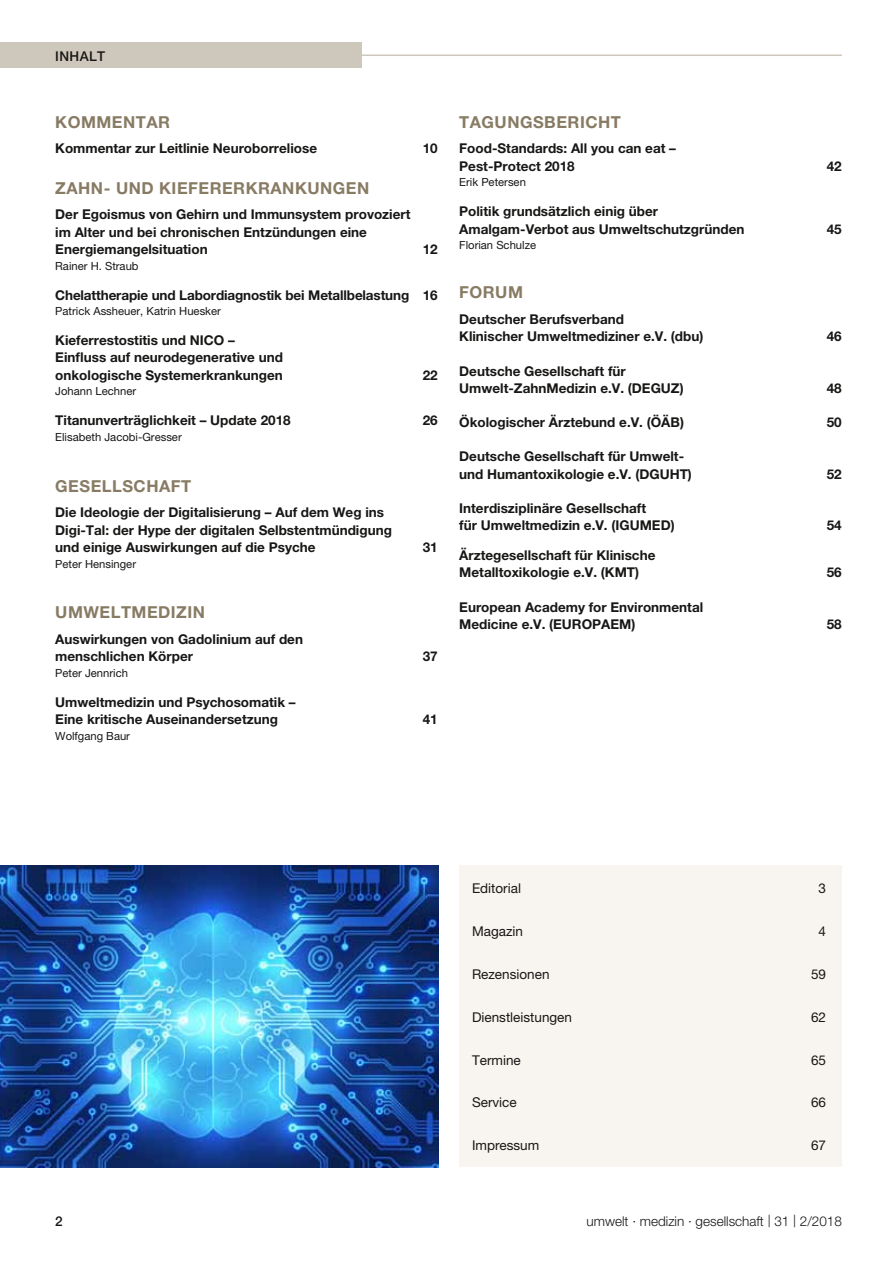
<style>
.page{position:relative;width:893px;height:1263px;background:#fff}
.page>*{position:absolute;margin:0;border:0;box-sizing:border-box;transform-origin:0 0}
.t1{font:700 16.5px "Helvetica Neue";letter-spacing:.03em;color:#887b64}
.t2{font:700 13.5px/17.2px "Helvetica Neue";color:#181716}
.t3{font:13.5px "Helvetica Neue";color:#181716}
.t4{font:300 13.5px "Helvetica Neue";color:#181716}
.t5{font:500 13.5px "Helvetica Neue";letter-spacing:.03em;color:#181716}
.t6{font:11.25px "Helvetica Neue";color:#181716}
.s1{font-size:16.8px}
</style>
<div class="page">
<hr style="left:361px;top:55px;width:481px;height:1px;background:#cec7bb">
<div style="left:0;top:43px;width:361px;height:25px;background:#cec7bb"></div>
<div style="left:459px;top:865px;width:383px;height:302px;background:#f8f5f0"></div>
<img style="left:0;top:865px;width:438px;height:302px">
<p class="t5" style="left:55px;top:48px;width:52px">Inhalt</p>
<p class="t1" style="left:55px;top:112px;width:116px">Kommentar</p>
<p class="t2" style="left:55px;top:140px;width:263px">Kommentar zur Leitlinie Neuroborreliose</p>
<p class="t2" style="left:423px;top:140px;width:17px">10</p>
<p class="t1" style="left:55px;top:178px;width:316px">Zahn- und Kiefererkrankungen</p>
<p class="t2" style="left:55px;top:206px;width:357px">Der Egoismus von Gehirn und Immunsystem provoziert im Alter und bei chronischen Entzündungen eine<br>Energiemangelsituation</p>
<p class="t2" style="left:423px;top:240px;width:17px">12</p>
<p class="t6" style="left:55px;top:259px;width:85px">Rainer H. Straub</p>
<p class="t2" style="left:55px;top:286px;width:384px">Chelattherapie und Labordiagnostik bei Metallbelastung 16</p>
<p class="t6" style="left:55px;top:304px;width:167px">Patrick Assheuer, Katrin Huesker</p>
<p class="t2" style="left:55px;top:331px;width:229px">Kieferrestostitis und NI CO –<br>Einfluss auf neurodegenerative und onkologische Systemerkrankungen</p>
<p class="t2" style="left:423px;top:366px;width:17px">22</p>
<p class="t6" style="left:55px;top:385px;width:82px">Johann Lechner</p>
<p class="t2" style="left:55px;top:412px;width:237px">Titanunverträglichkeit – Update 2018</p>
<p class="t2" style="left:423px;top:412px;width:17px">26</p>
<p class="t6" style="left:55px;top:430px;width:128px">Elisabeth Jacobi-Gresser</p>
<p class="t1" style="left:55px;top:476px;width:59px">Gesellsc</p>
<p class="t1" style="left:146px;top:476px;width:46px">haft</p>
<p class="t2" style="left:55px;top:504px;width:338px">Die Ideologie der Digitalisierung – Auf dem Weg ins<br>Digi-Tal: der Hype der digitalen Selbstentmündigung und einige Auswirkungen auf die Psyche</p>
<p class="t2" style="left:423px;top:538px;width:17px">31</p>
<p class="t6" style="left:55px;top:557px;width:82px">Peter Hensinger</p>
<p class="t1" style="left:55px;top:602px;width:151px">Umweltmedizin</p>
<p class="t2" style="left:55px;top:630px;width:249px">Auswirkungen von Gadolinium auf den menschlichen Körper</p>
<p class="t6" style="left:55px;top:666px;width:74px">Peter Jennrich</p>
<p class="t2" style="left:55px;top:693px;width:242px">Umweltmedizin und Psychosomatik –<br>Eine kritische Auseinandersetzung</p>
<p class="t6" style="left:55px;top:729px;width:76px">Wolfgang Baur</p>
<p class="t2" style="left:423px;top:648px;width:17px">37</p>
<p class="t2" style="left:423px;top:710px;width:17px">41</p>
<p class="t1" style="left:459px;top:112px;width:163px">Tagungsbericht</p>
<p class="t2" style="left:459px;top:140px;width:218px">Food-Standards: All you can eat –<br>Pest-Protect 2018</p>
<p class="t6" style="left:459px;top:176px;width:68px">Erik Petersen</p>
<p class="t2" style="left:459px;top:203px;width:287px">Politik grundsätzlich einig über<br>Amalgam-Verbot aus Umweltschutzgründen</p>
<p class="t6" style="left:459px;top:239px;width:78px">Florian Schulze</p>
<p class="t1" style="left:459px;top:282px;width:65px">Forum</p>
<p class="t2" style="left:459px;top:310px;width:246px">Deutscher Berufsverband<br>Klinischer Umweltmediziner e.V. (dbu)</p>
<p class="t2" style="left:827px;top:157px;width:17px">42</p>
<p class="t2" style="left:827px;top:220px;width:17px">45</p>
<p class="t2" style="left:827px;top:328px;width:17px">46</p>
<p class="t2" style="left:459px;top:362px;width:183px">Deutsche Gesellschaft für<br>Umwelt-ZahnMedizin e.V. (DEGU</p>
<p class="t2" style="left:671px;top:379px;width:14px">Z)</p>
<p class="t2" style="left:827px;top:379px;width:17px">48</p>
<p class="t2" style="left:459px;top:413px;width:226px">Ökologischer Ärztebund e.V. (ÖÄB)</p>
<p class="t2" style="left:827px;top:413px;width:17px">50</p>
<p class="t2" style="left:459px;top:448px;width:226px">Deutsche Gesellschaft für Umwelt&shy;und Humantoxikologie e.V. (DGUHT</p>
<p class="t2" style="left:688px;top:465px;width:5px">)</p>
<p class="t2" style="left:827px;top:465px;width:17px">52</p>
<p class="t2" style="left:459px;top:499px;width:188px">Interdisziplinäre Gesellschaft für Umweltmedizin e.V. (IGUMED</p>
<p class="t2" style="left:671px;top:516px;width:5px">)</p>
<p class="t2" style="left:827px;top:516px;width:17px">54</p>
<p class="t2" style="left:459px;top:546px;width:198px">Ärztegesellschaft für Klinische<br>Metalltoxikologie e.V. (KMT)</p>
<p class="t2" style="left:827px;top:564px;width:17px">56</p>
<p class="t2" style="left:459px;top:598px;width:245px">European Academy for Environmental<br>Medicine e.V. (EURO</p>
<p class="t2" style="left:592px;top:615px;width:20px">PAEM</p>
<p class="t2" style="left:631px;top:615px;width:5px">)</p>
<p class="t2" style="left:827px;top:615px;width:17px">58</p>
<p class="t3" style="left:472px;top:880px;width:50px">Editorial</p>
<p class="t3" style="left:818px;top:880px;width:9px">3</p>
<p class="t3" style="left:472px;top:923px;width:52px">Magazin</p>
<p class="t3" style="left:818px;top:923px;width:9px">4</p>
<p class="t3" style="left:472px;top:966px;width:79px">Rezensionen</p>
<p class="t3" style="left:811px;top:966px;width:17px">59</p>
<p class="t3" style="left:472px;top:1009px;width:102px">Dienstleistungen</p>
<p class="t3" style="left:811px;top:1009px;width:17px">62</p>
<p class="t3" style="left:472px;top:1052px;width:50px">Termine</p>
<p class="t3" style="left:811px;top:1052px;width:17px">65</p>
<p class="t3" style="left:472px;top:1094px;width:46px">Service</p>
<p class="t3" style="left:811px;top:1094px;width:17px">66</p>
<p class="t3" style="left:472px;top:1137px;width:69px">Impressum</p>
<p class="t3" style="left:811px;top:1137px;width:17px">67</p>
<p class="t5" style="left:55px;top:1213px;width:9px">2</p>
<p class="t4" style="left:587px;top:1213px;width:257px">umwelt · medizin · gesellschaft <span class="s1">|</span> 31 <span class="s1">|</span> 2/2018</p>
</div>
